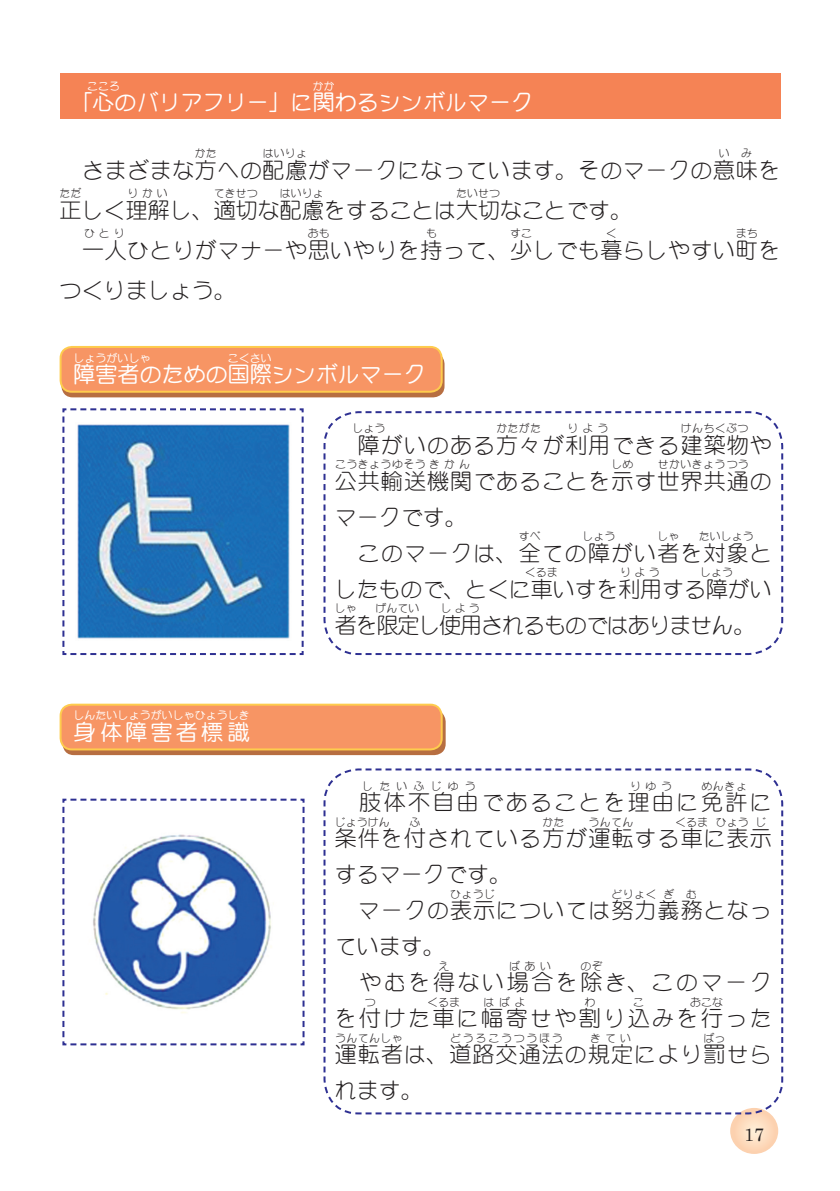
<style>
.page{position:relative;width:840px;height:1191px;background:#fff}
.page>*{position:absolute;margin:0;border:0;box-sizing:border-box;transform-origin:0 0}
.t1{font:22px/36px "DF Maru Gothic Std W3";letter-spacing:.045em;color:#231f20}
.t2{font:22px "DF Maru Gothic Std W3";letter-spacing:.025em;color:#231f20}
.t3{font:22px "DF Maru Gothic Std W5";color:#fff}
.t4{font:22px "DF Maru Gothic Std W3";letter-spacing:.11em;color:#231f20}
.t5{font:22px "DF Maru Gothic Std W3";color:#231f20}
.t6{font:22px/36px "DF Maru Gothic Std W3";letter-spacing:.115em;color:#231f20}
.t7{font:22px "DF Maru Gothic Std W3";letter-spacing:-.005em;color:#231f20}
.t8{font:22px "DF Maru Gothic Std W3";letter-spacing:-.05em;color:#231f20}
.t9{font:22px "DF Maru Gothic Std W5";letter-spacing:.145em;color:#fff}
.t10{font:18px "Century";color:#231f20}
.t11{font:11px "DF Maru Gothic Std W3";letter-spacing:.025em;color:#231f20}
.t12{font:11px "DF Maru Gothic Std W5";color:#fff}
.t13{font:11px "DF Maru Gothic Std W3";letter-spacing:.155em;color:#231f20}
.t14{font:11px "DF Maru Gothic Std W3";letter-spacing:.55em;color:#231f20}
</style>
<div class="page">
<div style="left:61px;top:352px;width:383px;height:45px;background:#b76e41;border-radius:11px"></div>
<div style="left:60px;top:74px;width:720px;height:45px;background:#f58355"></div>
<svg style="left:323px;top:411px;width:460px;height:244px"></svg>
<div style="left:61px;top:347px;width:380px;height:45px;background:#f79564;border-radius:11px"></div>
<div style="left:60px;top:346px;width:382px;height:47px;border:2px solid #fecc4e;border-radius:11px"></div>
<svg style="left:62px;top:408px;width:242px;height:247px"></svg>
<svg style="left:62px;top:798px;width:243px;height:248px"></svg>
<svg style="left:730px;top:1115px;width:49px;height:39px"></svg>
<svg style="left:323px;top:768px;width:460px;height:347px"></svg>
<svg style="left:62px;top:710px;width:383px;height:45px;background:#be7742"></svg>
<div style="left:61px;top:704px;width:380px;height:45px;background:#f79564;border-radius:11px"></div>
<div style="left:60px;top:703px;width:382px;height:47px;border:2px solid #fecc4e;border-radius:11px"></div>
<p class="t12" style="left:87px;top:80px;width:35px">こころ</p>
<p class="t12" style="left:313px;top:80px;width:23px">かか</p>
<h1 class="t3" style="left:71px;top:90px;width:463px">「心のバリアフリー」に関わるシンボルマーク</h1>
<p class="t11" style="left:195px;top:147px;width:23px">かた</p>
<p class="t11" style="left:262px;top:147px;width:46px">はいりょ</p>
<p class="t11" style="left:718px;top:147px;width:35px">い み</p>
<h1 class="t2" style="left:60px;top:158px;width:721px">　さまざまな方への配慮がマークになっています。そのマークの意味を</h1>
<p class="t11" style="left:60px;top:187px;width:24px">ただ</p>
<p class="t11" style="left:127px;top:187px;width:42px">りかい</p>
<p class="t11" style="left:214px;top:187px;width:45px">てきせつ</p>
<p class="t11" style="left:280px;top:187px;width:45px">はいりょ</p>
<p class="t11" style="left:456px;top:187px;width:45px">たいせつ</p>
<h1 class="t5" style="left:60px;top:198px;width:573px">正しく理解し、適切な配慮をすることは大切なことです。</h1>
<p class="t11" style="left:84px;top:227px;width:42px">ひとり</p>
<p class="t11" style="left:307px;top:227px;width:23px">おも</p>
<p class="t11" style="left:426px;top:227px;width:12px">も</p>
<p class="t11" style="left:510px;top:227px;width:23px">すこ</p>
<p class="t11" style="left:605px;top:227px;width:12px">く</p>
<p class="t11" style="left:735px;top:227px;width:23px">まち</p>
<h1 class="t2" style="left:82px;top:238px;width:699px">一人ひとりがマナーや思いやりを持って、少しでも暮らしやすい町を</h1>
<h1 class="t5" style="left:60px;top:278px;width:177px">つくりましょう。</h1>
<p class="t12" style="left:74px;top:352px;width:78px">しょうがいしゃ</p>
<p class="t12" style="left:228px;top:352px;width:45px">こくさい</p>
<h1 class="t3" style="left:74px;top:362px;width:353px">障害者のための国際シンボルマーク</h1>
<p class="t12" style="left:74px;top:709px;width:177px">しんたいしょうがいしゃひょうしき</p>
<h1 class="t9" style="left:74px;top:720px;width:178px">身体障害者標識</h1>
<p class="t11" style="left:352px;top:422px;width:34px">しょう</p>
<p class="t11" style="left:496px;top:422px;width:46px">かたがた</p>
<p class="t11" style="left:567px;top:422px;width:43px">りよう</p>
<p class="t11" style="left:680px;top:422px;width:69px">けんちくぶつ</p>
<h1 class="t1" style="left:334px;top:462px;width:438px">公共輸送機関であることを示す世界共通の</h1>
<h1 class="t1" style="left:358px;top:426px;width:415px">障がいのある方々が利用できる建築物や</h1>
<p class="t11" style="left:335px;top:458px;width:136px">こうきょうゆそうきかん</p>
<p class="t11" style="left:611px;top:458px;width:23px">しめ</p>
<p class="t11" style="left:657px;top:458px;width:92px">せかいきょうつう</p>
<h1 class="t1" style="left:334px;top:498px;width:438px">マークです。<br>　このマークは、全ての障がい者を対象と</h1>
<p class="t11" style="left:518px;top:530px;width:23px">すべ</p>
<p class="t11" style="left:582px;top:530px;width:34px">しょう</p>
<p class="t11" style="left:657px;top:530px;width:23px">しゃ</p>
<p class="t11" style="left:698px;top:530px;width:56px">たいしょう</p>
<h1 class="t7" style="left:334px;top:577px;width:438px">したもので、とくに車いすを利用する障がい</h1>
<p class="t11" style="left:524px;top:566px;width:34px">くるま</p>
<p class="t11" style="left:619px;top:566px;width:41px">りよう</p>
<p class="t11" style="left:699px;top:566px;width:34px">しょう</p>
<h1 class="t8" style="left:334px;top:613px;width:422px">者を限定し使用されるものではありません。</h1>
<p class="t11" style="left:334px;top:602px;width:23px">しゃ</p>
<p class="t11" style="left:375px;top:602px;width:45px">げんてい</p>
<p class="t11" style="left:440px;top:602px;width:40px">しよう</p>
<p class="t14" style="left:362px;top:779px;width:115px">したいふじゆう</p>
<p class="t11" style="left:629px;top:779px;width:43px">りゆう</p>
<p class="t11" style="left:701px;top:779px;width:47px">めんきょ</p>
<h1 class="t1" style="left:334px;top:820px;width:438px">条件を付されている方が運転する車に表示</h1>
<h1 class="t4" style="left:359px;top:790px;width:414px">肢体不自由であることを理由に免許に</h1>
<p class="t11" style="left:334px;top:815px;width:56px">じょうけん</p>
<p class="t11" style="left:409px;top:815px;width:12px">ふ</p>
<p class="t11" style="left:542px;top:815px;width:23px">かた</p>
<p class="t11" style="left:588px;top:815px;width:46px">うんてん</p>
<p class="t11" style="left:674px;top:815px;width:34px">くるま</p>
<p class="t11" style="left:715px;top:815px;width:34px">ひょう</p>
<p class="t11" style="left:755px;top:815px;width:12px">じ</p>
<h1 class="t1" style="left:334px;top:856px;width:438px">するマークです。<br>　マークの表示については努力義務となっ</h1>
<p class="t11" style="left:450px;top:887px;width:46px">ひょうじ</p>
<p class="t11" style="left:611px;top:887px;width:46px">どりょく</p>
<p class="t11" style="left:663px;top:887px;width:35px">ぎ む</p>
<h1 class="t6" style="left:334px;top:928px;width:438px">ています。<br>　やむを得ない場合を除き、このマーク</h1>
<p class="t11" style="left:438px;top:959px;width:12px">え</p>
<p class="t11" style="left:508px;top:959px;width:44px">ばあい</p>
<p class="t11" style="left:580px;top:959px;width:23px">のぞ</p>
<h1 class="t4" style="left:334px;top:1006px;width:438px">を付けた車に幅寄せや割り込みを行った</h1>
<p class="t11" style="left:364px;top:995px;width:12px">つ</p>
<p class="t11" style="left:427px;top:995px;width:34px">くるま</p>
<p class="t11" style="left:483px;top:995px;width:43px">はばよ</p>
<p class="t11" style="left:584px;top:995px;width:12px">わ</p>
<p class="t11" style="left:633px;top:995px;width:12px">こ</p>
<p class="t11" style="left:689px;top:995px;width:34px">おこな</p>
<h1 class="t1" style="left:334px;top:1036px;width:438px">運転者は、道路交通法の規定により罰せら</h1>
<p class="t11" style="left:335px;top:1031px;width:69px">うんてんしゃ</p>
<p class="t13" style="left:450px;top:1031px;width:114px">どうろこうつうほう</p>
<p class="t11" style="left:589px;top:1031px;width:43px">きてい</p>
<p class="t11" style="left:703px;top:1031px;width:23px">ばっ</p>
<h1 class="t1" style="left:334px;top:1072px;width:89px">れます。</h1>
<h2 class="t10" style="left:743px;top:1119px;width:22px">17</h2>
</div>
